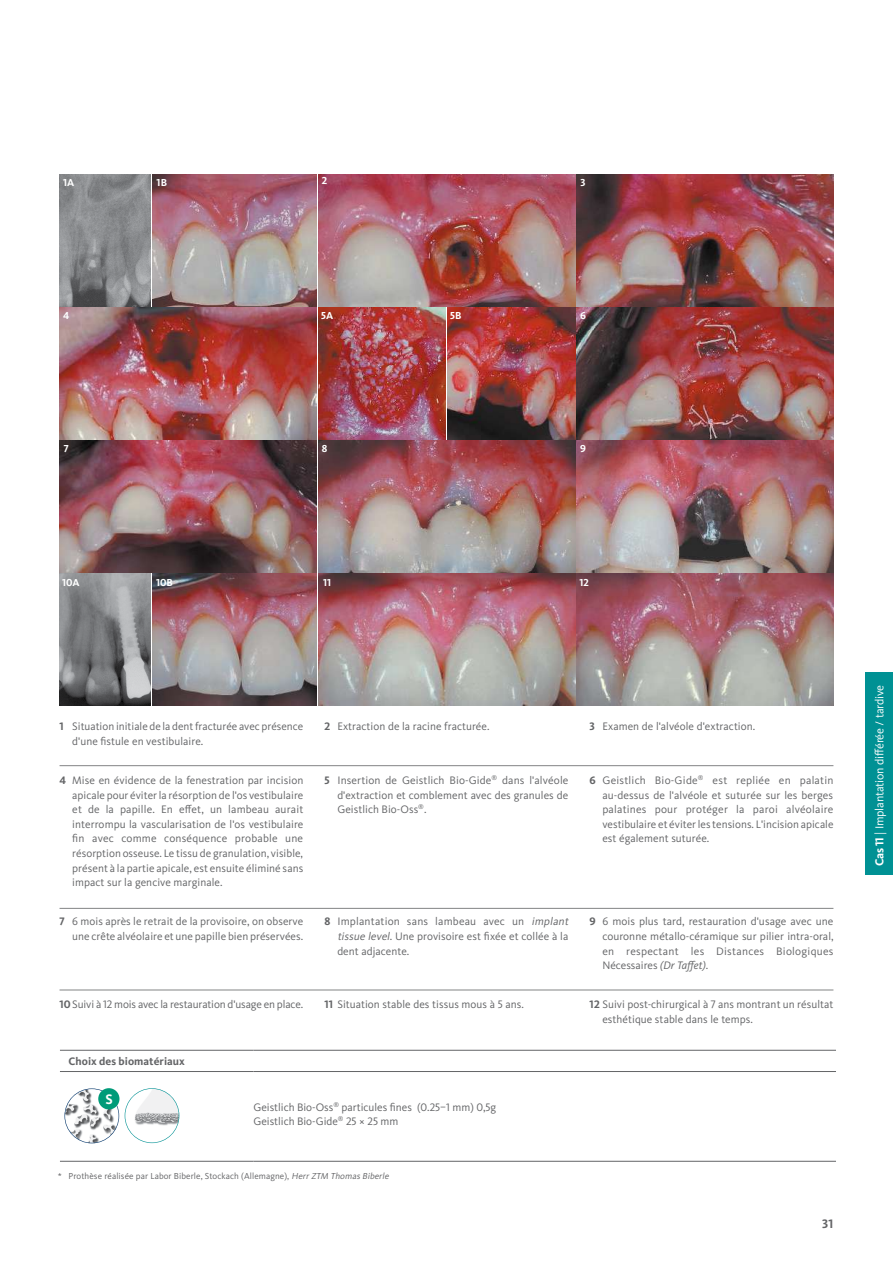
<style>
.page{position:relative;width:893px;height:1263px;background:#fff}
.page>*{position:absolute;margin:0;border:0;box-sizing:border-box;transform-origin:0 0}
.t1{font:700 14.4px "Kievit OT";color:#fff}
.t2{font:700 12.75px "Kievit Pro";color:#636466}
.t3{font:12px "Kievit OT";letter-spacing:-.015em;color:#fff}
.t4{font:11.25px/14.7px "Kievit Pro";letter-spacing:.005em;color:#636466}
.t5{font:700 11.25px "Kievit Pro";letter-spacing:.005em;color:#636466}
.t6{font:700 10.5px "Kievit Pro";letter-spacing:.005em;color:#fff}
.t7{font:9px "Kievit Pro";letter-spacing:.01em;color:#636466}
.s1{font-weight:700}
.s2{font-style:italic}
</style>
<div class="page">
<hr style="left:60px;top:765px;width:773px;height:1px;background:#636466">
<hr style="left:60px;top:908px;width:773px;height:1px;background:#636466">
<img style="left:60px;top:174px;width:774px;height:265px">
<img style="left:152px;top:174px;width:165px;height:132px">
<img style="left:60px;top:307px;width:257px;height:132px">
<img style="left:60px;top:441px;width:516px;height:131px">
<img style="left:60px;top:574px;width:516px;height:131px">
<img style="left:318px;top:174px;width:257px;height:132px">
<img style="left:318px;top:307px;width:128px;height:132px">
<img style="left:447px;top:307px;width:128px;height:132px">
<img style="left:318px;top:441px;width:257px;height:131px">
<img style="left:318px;top:574px;width:257px;height:131px">
<img style="left:576px;top:174px;width:258px;height:132px">
<img style="left:576px;top:307px;width:258px;height:132px">
<img style="left:576px;top:441px;width:258px;height:131px">
<img style="left:576px;top:574px;width:258px;height:131px">
<hr style="left:60px;top:1161px;width:193px;height:1px;background:#636466">
<hr style="left:253px;top:1161px;width:583px;height:1px;background:#636466">
<hr style="left:60px;top:1050px;width:193px;height:1px;background:#636466">
<hr style="left:253px;top:1050px;width:583px;height:1px;background:#636466">
<hr style="left:60px;top:1071px;width:193px;height:1px;background:#636466">
<hr style="left:253px;top:1071px;width:583px;height:1px;background:#636466">
<svg style="left:65px;top:1088px;width:54px;height:55px"></svg>
<div style="left:98px;top:1088px;width:21px;height:21px;background:#009b79;border-radius:50%"></div>
<svg style="left:125px;top:1088px;width:54px;height:55px"></svg>
<div style="left:866px;top:672px;width:27px;height:203px;background:#009194"></div>
<img style="left:152px;top:574px;width:165px;height:131px">
<hr style="left:60px;top:990px;width:773px;height:1px;background:#636466">
<p class="t6" style="left:63px;top:176px;width:13px">1A</p>
<p class="t6" style="left:157px;top:176px;width:12px">1B</p>
<p class="t6" style="left:322px;top:174px;width:7px">2</p>
<p class="t6" style="left:580px;top:176px;width:7px">3</p>
<p class="t6" style="left:63px;top:309px;width:8px">4</p>
<p class="t6" style="left:321px;top:309px;width:14px">5A</p>
<p class="t6" style="left:450px;top:309px;width:13px">5B</p>
<p class="t6" style="left:580px;top:309px;width:7px">6</p>
<p class="t6" style="left:64px;top:442px;width:7px">7</p>
<p class="t6" style="left:322px;top:442px;width:7px">8</p>
<p class="t6" style="left:580px;top:442px;width:7px">9</p>
<p class="t6" style="left:62px;top:576px;width:19px">10A</p>
<p class="t6" style="left:323px;top:576px;width:10px">11</p>
<p class="t6" style="left:579px;top:576px;width:11px">12</p>
<p class="t6" style="left:156px;top:576px;width:18px">10B</p>
<p class="t4" style="left:72px;top:719px;width:233px;text-indent:-13px"><span class="s1">1</span> Situation initiale de la dent fracturée avec présence d'une fistule en vestibulaire.</p>
<p class="t4" style="left:325px;top:719px;width:166px"><span class="s1">2</span> Extraction de la racine fracturée.</p>
<p class="t4" style="left:590px;top:719px;width:167px"><span class="s1">3</span> Examen de l'alvéole d'extraction.</p>
<p class="t4" style="left:72px;top:773px;width:233px;text-align:justify;text-indent:-13px"><span class="s1">4</span> Mise en évidence de la fenestration par incision apicale pour éviter la résorption de l'os vestibulaire et de la papille. En effet, un lambeau aurait interrompu la vascularisation de l'os vestibulaire fin avec comme conséquence probable une résorption osseuse. Le tissu de granulation, visible, présent à la partie apicale, est ensuite éliminé sans impact sur la gencive marginale.</p>
<p class="t4" style="left:337px;top:773px;width:233px;text-align:justify;text-indent:-13px"><span class="s1">5</span> Insertion de Geistlich Bio-Gide<sup>®</sup> dans l'alvéole d'extraction et comblement avec des granules de Geistlich Bio-Oss<sup>®</sup>.</p>
<p class="t4" style="left:602px;top:773px;width:233px;text-align:justify;text-indent:-13px"><span class="s1">6</span> Geistlich Bio-Gide<sup>®</sup> est repliée en palatin au-dessus de l'alvéole et suturée sur les berges palatines pour protéger la paroi alvéolaire vestibulaire et éviter les tensions. L'incision apicale est également suturée.</p>
<p class="t4" style="left:60px;top:914px;width:245px;text-align:right"><span class="s1">7</span> 6 mois après le retrait de la provisoire, on observe une crête alvéolaire et une papille bien préservées.</p>
<p class="t4" style="left:337px;top:914px;width:235px;text-indent:-13px"><span class="s1">8</span> Implantation sans lambeau avec un <span class="s2">implant tissue level</span>. Une provisoire est fixée et collée à la dent adjacente.</p>
<p class="t4" style="left:602px;top:914px;width:233px;text-align:justify;text-indent:-13px"><span class="s1">9</span> 6 mois plus tard, restauration d'usage avec une couronne métallo-céramique sur pilier intra-oral, en respectant les Distances Biologiques Nécessaires <span class="s2">(Dr Taffet)</span>.</p>
<p class="t4" style="left:60px;top:997px;width:245px"><span class="s1">10</span>Suivi à 12 mois avec la restauration d'usage en place.</p>
<p class="t4" style="left:325px;top:997px;width:201px"><span class="s1">11</span> Situation stable des tissus mous à 5 ans.</p>
<p class="t4" style="left:602px;top:997px;width:233px;text-indent:-13px"><span class="s1">12</span> Suivi post-chirurgical à 7 ans montrant un résultat esthétique stable dans le temps.</p>
<p class="t5" style="left:68px;top:1054px;width:118px">Choix des biomatériaux</p>
<p class="t1" style="left:105px;top:1090px;width:9px">S</p>
<p class="t4" style="left:253px;top:1099px;width:244px">Geistlich Bio-Oss<sup>®</sup> particules fines (0.25–1 mm) 0,5g<br>Geistlich Bio-Gide<sup>®</sup> 25 × 25 mm</p>
<p class="t7" style="left:58px;top:1171px;width:334px">* Prothèse réalisée par Labor Biberle, Stockach (Allemagne), <span class="s2">HerrZTM Thomas Biberle</span></p>
<p class="t2" style="left:822px;top:1215px;width:13px">31</p>
<p class="t3" style="left:872px;top:866px;width:183px;rotate:-90deg"><span class="s1">Cas 11</span> | Implantation différée / tardive</p>
</div>
